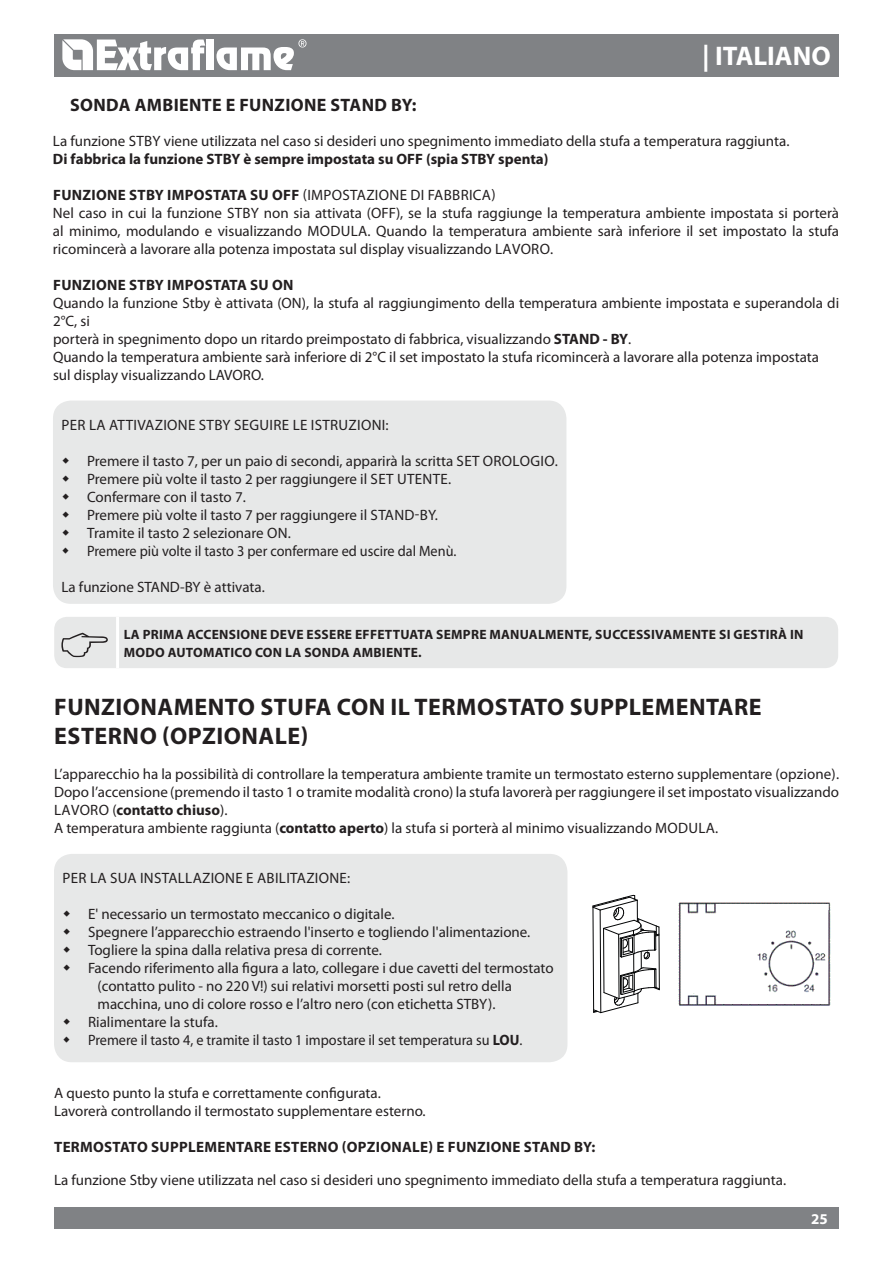
<style>
.page{position:relative;width:893px;height:1263px;background:#fff}
.page>*{position:absolute;margin:0;border:0;box-sizing:border-box;transform-origin:0 0}
.t1{font:700 27px "Myriad Pro";color:#fff}
.t2{font:700 24px "Myriad Pro";letter-spacing:.02em;color:#231f20}
.t3{font:700 18px "Myriad Pro";letter-spacing:.02em;color:#231f20}
.t4{font:15px/18px "Myriad Pro";color:#231f20}
.t5{font:700 15px "Myriad Pro";color:#231f20}
.t6{font:15px "Myriad Pro";color:#231f20;scale:.95 1}
.t7{font:15px "Myriad Pro";letter-spacing:.02em;color:#231f20}
.t8{font:700 15px "Myriad Pro";letter-spacing:.02em;color:#231f20}
.t9{font:700 15px "Myriad Pro";color:#fff}
.t10{font:700 13.5px "Myriad Pro";letter-spacing:.02em;color:#231f20}
.s1{font-weight:700}
</style>
<div class="page">
<div style="left:54px;top:34px;width:785px;height:43px;background:#808285"></div>
<svg style="left:62px;top:39px;width:143px;height:31px"></svg>
<div style="left:207px;top:40px;width:7px;height:30px;background:#fff"></div>
<svg style="left:216px;top:39px;width:90px;height:31px"></svg>
<div style="left:54px;top:1208px;width:785px;height:21px;background:#808285"></div>
<div style="left:54px;top:854px;width:513px;height:208px;background:#e7e8e8;border-radius:18px"></div>
<div style="left:54px;top:617px;width:784px;height:51px;background:#e7e8e8;border-radius:13px"></div>
<hr style="left:116px;top:617px;width:3px;height:51px;background:#fff">
<div style="left:53px;top:400px;width:513px;height:204px;background:#e7e8e8;border-radius:18px"></div>
<img style="left:678px;top:902px;width:153px;height:104px">
<hr style="left:659px;top:927px;width:1px;height:63px;background:#020304">
<svg style="left:593px;top:895px;width:66px;height:118px"></svg>
<h1 class="t1" style="left:702px;top:38px;width:130px">| ITALIANO</h1>
<p class="t3" style="left:70px;top:93px;width:13px">SONDA</p>
<p class="t3" style="left:135px;top:93px;width:12px">AMBIENTE</p>
<p class="t3" style="left:226px;top:93px;width:48px">E FUNZIONE</p>
<p class="t3" style="left:331px;top:93px;width:87px">STAND BY:</p>
<p class="t4" style="left:53px;top:131px;width:93px">La funzione Stby</p>
<p class="t4" style="left:164px;top:131px;width:627px">viene utilizzata nel caso si desideri uno spegnimento immediato della stufa a temperatura raggiunta.</p>
<p class="t5" style="left:53px;top:149px;width:497px">DI FABBRICA LA FUNZIONE STBY È SEMPRE IMPOSTATA SU OFF (SPIA STBY SPENTA)</p>
<p class="t5" style="left:53px;top:185px;width:29px">FUNZIONE</p>
<p class="t5" style="left:129px;top:185px;width:94px">STBY IM POSTATA</p>
<p class="t7" style="left:250px;top:185px;width:247px"><span class="s1">SU OFF</span> (IMPOSTAZIONE DI FABBRICA)</p>
<p class="t4" style="left:53px;top:203px;width:191px">Nel caso in cui la funzione Stby</p>
<p class="t4" style="left:53px;top:203px;width:788px;text-indent:211px">non sia attivata (OFF), se la stufa raggiunge la temperatura ambiente impostata si porterà al minimo, modulando e visualizzando mod</p>
<p class="t4" style="left:53px;top:221px;width:788px;text-indent:288px">ula. Quando la temperatura ambiente sarà inferiore il set impostato la stufa ricomincerà a lavorare alla potenza impostata sul display visualizzando lavoro</p>
<p class="t4" style="left:550px;top:239px;width:5px">.</p>
<p class="t5" style="left:53px;top:275px;width:29px">FUNZIONE</p>
<p class="t5" style="left:129px;top:275px;width:94px">STBY IM POSTATA</p>
<p class="t5" style="left:250px;top:275px;width:43px">SU ON</p>
<p class="t4" style="left:53px;top:293px;width:788px">Quando la funzione Stby è attivata (ON), la stufa al raggiungimento della temperatura ambiente impostata e superandola di 2°C, si<br>porterà in spegnimento dopo un ritardo preimpostato di fabbrica, visualizzando <span class="s1">STAND - BY</span>.<br>Quando la temperatura ambiente sarà inferiore di 2°C il set impostato la stufa ricomincerà a lavorare alla potenza impostata sul display visualizzando LAVORO.</p>
<p class="t4" style="left:62px;top:415px;width:56px">Perlaattiva</p>
<p class="t7" style="left:155px;top:415px;width:164px">zione STBY seguire le istr</p>
<p class="t4" style="left:339px;top:415px;width:52px">uzioni:</p>
<p class="t4" style="left:87px;top:451px;width:406px">Premere il tasto 7, per un paio di secondi, apparirà la scritta Set orologio</p>
<p class="t4" style="left:555px;top:451px;width:5px">.</p>
<p class="t4" style="left:87px;top:469px;width:293px">Premere più volte il tasto 2 per raggiungere il set</p>
<p class="t4" style="left:397px;top:469px;width:55px">ute nte.</p>
<p class="t4" style="left:87px;top:487px;width:371px">Confermare con il tasto 7.<br>Premere più volte il tasto 7 per raggiungere il Stand-by.<br>Tramite il tasto 2 selezionare o n.<br>Premere più volte il tasto 3 per confermare ed uscire dal Menù.</p>
<p class="t4" style="left:61px;top:577px;width:205px">La funzione STAND-BY è attivata.</p>
<p class="t10" style="left:124px;top:625px;width:45px">LA PRIMA</p>
<p class="t10" style="left:187px;top:625px;width:10px">ACCEN</p>
<p class="t10" style="left:229px;top:625px;width:16px">SIONE</p>
<p class="t10" style="left:270px;top:625px;width:94px">DEVE ESSERE EFFETT</p>
<p class="t10" style="left:401px;top:625px;width:18px">UATA</p>
<p class="t10" style="left:436px;top:625px;width:64px">SEMPRE MAN</p>
<p class="t10" style="left:520px;top:625px;width:19px">UALMENTE</p>
<p class="t10" style="left:589px;top:625px;width:85px">, SUCCESSIVAMENTE</p>
<p class="t10" style="left:719px;top:625px;width:78px">SI GESTI RÀ IN</p>
<p class="t10" style="left:124px;top:643px;width:11px">MODO</p>
<p class="t10" style="left:168px;top:643px;width:28px">AUTOMATICO</p>
<p class="t10" style="left:255px;top:643px;width:10px">CON</p>
<p class="t10" style="left:285px;top:643px;width:37px">LA SONDA</p>
<p class="t10" style="left:353px;top:643px;width:10px">AMBIENTE</p>
<p class="t10" style="left:418px;top:643px;width:5px">.</p>
<h2 class="t2" style="left:54px;top:691px;width:47px">FUNZIONAMENTO</h2>
<h2 class="t2" style="left:260px;top:691px;width:93px">STUFA CON</h2>
<h2 class="t2" style="left:391px;top:691px;width:133px">ILTERMOSTATO</h2>
<h2 class="t2" style="left:570px;top:691px;width:75px">SUPPLEMENTA</h2>
<h2 class="t2" style="left:734px;top:691px;width:27px">RE</h2>
<h2 class="t2" style="left:54px;top:720px;width:163px">ESTERNO (OPZIONALE</h2>
<h2 class="t2" style="left:301px;top:720px;width:9px">)</h2>
<p class="t4" style="left:54px;top:765px;width:787px;text-align:justify">L’apparecchio ha la possibilità di controllare la temperatura ambiente tramite un termostato esterno supplementare (opzione).<br>Dopo l’accensione (premendo il tasto 1 o tramite modalità crono) la stufa lavorerà per raggiungere il set impostato visualizzando Lavoro</p>
<p class="t4" style="left:54px;top:801px;width:613px;text-indent:58px">(<span class="s1">CONTATTO CHIUSO</span>).<br>A temperatura ambiente raggiunta (<span class="s1">CONTATTO APERTO</span>) la stufa si porterà al minimo visualizzando mod</p>
<p class="t4" style="left:688px;top:819px;width:31px">ula.</p>
<p class="t4" style="left:63px;top:869px;width:101px">Per la sua installa</p>
<p class="t4" style="left:202px;top:869px;width:63px">zioneeabilita</p>
<p class="t4" style="left:306px;top:869px;width:45px">zione:</p>
<p class="t4" style="left:88px;top:905px;width:308px">E' necessario un termostato meccanico o digitale.</p>
<p class="t4" style="left:88px;top:923px;width:444px">Spegnere l’apparecchio estraendo l'inserto e togliendo l'alimentazione.</p>
<p class="t4" style="left:88px;top:941px;width:295px">Togliere la spina dalla relativa presa di corrente.</p>
<p class="t4" style="left:88px;top:959px;width:467px">Facendo riferimento alla figura a lato, collegare i due cavetti del termostato</p>
<p class="t4" style="left:97px;top:977px;width:416px">(contatto pulito - no 220 V!) sui relativi morsetti posti sul retro della</p>
<p class="t4" style="left:97px;top:995px;width:399px">macchina, uno di colore rosso e l’altro nero (con etichetta STBY).</p>
<p class="t4" style="left:88px;top:1013px;width:131px">Rialimentare la stufa.</p>
<p class="t6" style="left:88px;top:1031px;width:459px">Premere il tasto 4, e tramite il tasto 1 impostare il set temperatura su <span class="s1">LOU</span>.</p>
<p class="t4" style="left:54px;top:1084px;width:373px">A questo punto la stufa e correttamente configurata.<br>Lavorerà controllando il termostato supplementare esterno.</p>
<p class="t5" style="left:54px;top:1137px;width:69px">TERMOSTATO</p>
<p class="t5" style="left:151px;top:1137px;width:48px">SUPPLEMENTA</p>
<p class="t8" style="left:254px;top:1137px;width:123px">RE ESTERNO (OPZIONALE</p>
<p class="t5" style="left:428px;top:1137px;width:48px">) E FUNZIONE</p>
<p class="t5" style="left:524px;top:1137px;width:73px">STAND BY:</p>
<p class="t4" style="left:54px;top:1171px;width:734px">La funzione Stby viene utilizzata nel caso si desideri uno spegnimento immediato della stufa a temperatura raggiunta.</p>
<p class="t9" style="left:811px;top:1209px;width:18px">25</p>
</div>
